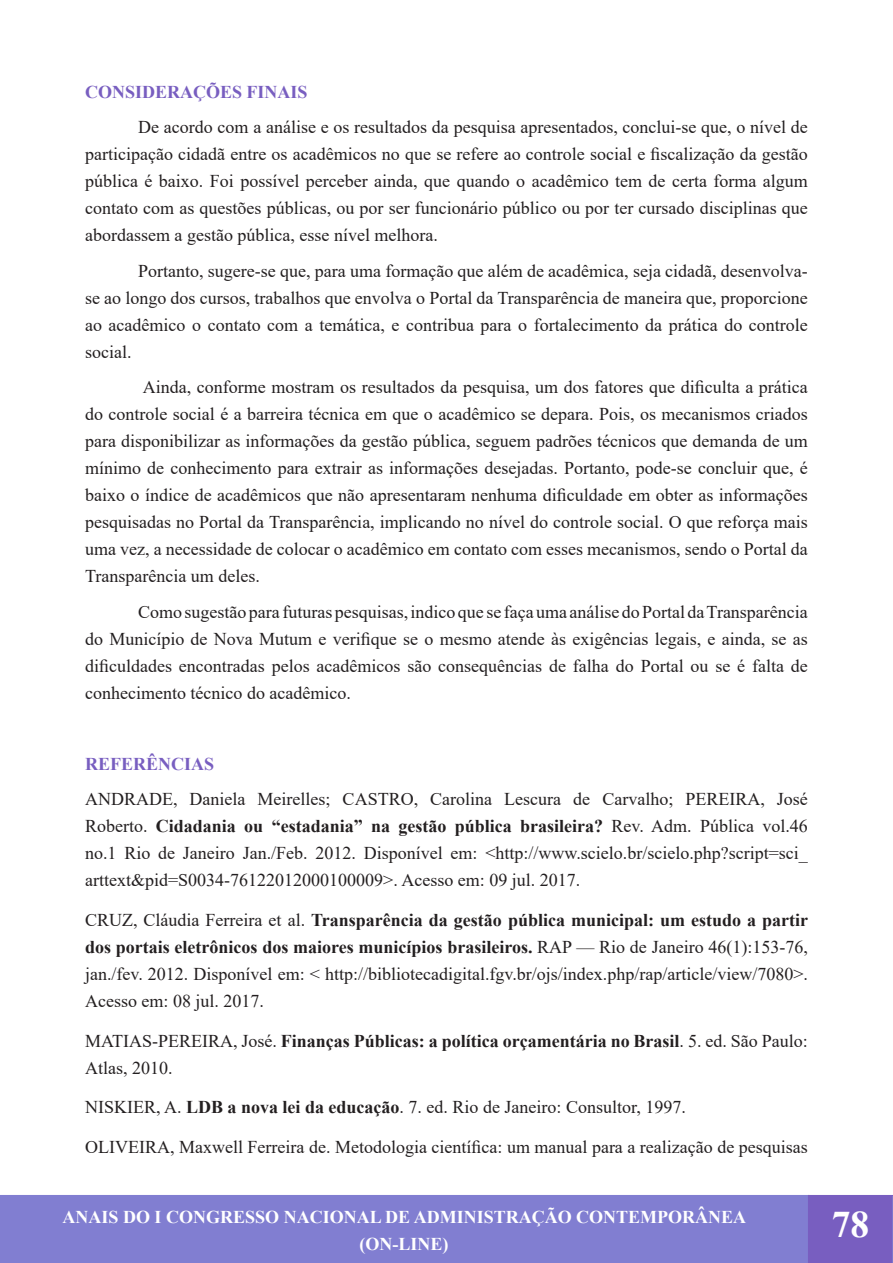
<style>
.page{position:relative;width:893px;height:1263px;background:#fff}
.page>*{position:absolute;margin:0;border:0;box-sizing:border-box;transform-origin:0 0}
.t1{font:700 37.5px "Times New Roman";color:#fff}
.t2{font:18px/27px "Times New Roman";color:#231f20;text-align:justify}
.t3{font:700 18px/27px "Times New Roman";color:#fff;text-align:center}
.t4{font:700 18px "Times New Roman";color:#785ec0}
.s1{font-weight:700}
</style>
<div class="page">
<div style="left:0;top:1195px;width:808px;height:68px;background:#817ed1"></div>
<div style="left:809px;top:1196px;width:83px;height:66px;background:#785ec0"></div>
<div style="left:808px;top:1195px;width:85px;height:68px;border:2px solid #785ec0"></div>
<div style="left:29px;top:1195px;width:750px;height:68px;background:#817ed1"></div>
<svg style="left:892px;top:1196px;width:1px;height:67px"></svg>
<p class="t4" style="left:85px;top:79px;width:224px">CONSIDERAÇÕES FINAIS</p>
<p class="t2" style="left:85px;top:113px;width:724px;text-indent:53px">De acordo com a análise e os resultados da pesquisa apresentados, conclui-se que, o nível de participação cidadã entre os acadêmicos no que se refere ao controle social e fiscalização da gestão pública é baixo. Foi possível perceber ainda, que quando o acadêmico tem de certa forma algum contato com as questões públicas, ou por ser funcionário público ou por ter cursado disciplinas que abordassem a gestão pública, esse nível melhora.</p>
<p class="t2" style="left:85px;top:256px;width:724px;text-indent:53px">Portanto, sugere-se que, para uma formação que além de acadêmica, seja cidadã, desenvolva&shy;se ao longo dos cursos, trabalhos que envolva o Portal da Transparência de maneira que, proporcione ao acadêmico o contato com a temática, e contribua para o fortalecimento da prática do controle social.</p>
<p class="t2" style="left:85px;top:373px;width:724px;text-indent:58px">Ainda, conforme mostram os resultados da pesquisa, um dos fatores que dificulta a prática do controle social é a barreira técnica em que o acadêmico se depara. Pois, os mecanismos criados para disponibilizar as informações da gestão pública, seguem padrões técnicos que demanda de um mínimo de conhecimento para extrair as informações desejadas. Portanto, pode-se concluir que, é baixo o índice de acadêmicos que não apresentaram nenhuma dificuldade em obter as informações pesquisadas no Portal da Transparência, implicando no nível do controle social. O que reforça mais uma vez, a necessidade de colocar o acadêmico em contato com esses mecanismos, sendo o Portal da Transparência um deles.</p>
<p class="t2" style="left:85px;top:597px;width:724px;text-indent:53px">Como sugestão para futuras pesquisas, indico que se faça uma análise do Portal da Transparência do Município de Nova Mutum e verifique se o mesmo atende às exigências legais, e ainda, se as dificuldades encontradas pelos acadêmicos são consequências de falha do Portal ou se é falta de conhecimento técnico do acadêmico.</p>
<p class="t4" style="left:85px;top:751px;width:131px">REFERÊNCIAS</p>
<p class="t2" style="left:85px;top:785px;width:724px">ANDRADE, Daniela Meirelles; CASTRO, Carolina Lescura de Carvalho; PEREIRA, José Roberto. <span class="s1">Cidadania ou “estadania” na gestão pública brasileira?</span> Rev. Adm. Pública vol.46 no.1 Rio de Janeiro Jan./Feb. 2012. Disponível em: &lt;http://www.scielo.br/scielo.php?script=sci_ arttext&amp;pid=S0034-76122012000100009&gt;. Acesso em: 09 jul. 2017.</p>
<p class="t2" style="left:85px;top:906px;width:725px">CRUZ, Cláudia Ferreira et al. <span class="s1">Transparência da gestão pública municipal: um estudo a partir dos portais eletrônicos dos maiores municípios brasileiros.</span> RAP — Rio de Janeiro 46(1):153-76, jan./fev. 2012. Disponível em: &lt; http://bibliotecadigital.fgv.br/ojs/index.php/rap/article/view/7080&gt;.<br>Acesso em: 08 jul. 2017.</p>
<p class="t2" style="left:85px;top:1026px;width:724px">MATIAS-PEREIRA, José. <span class="s1">Finanças Públicas: a política orçamentária no Brasil</span>. 5. ed. São Paulo:<br>Atlas, 2010.</p>
<p class="t2" style="left:85px;top:1093px;width:602px">NISKIER, A. <span class="s1">LDB a nova lei da educação</span>. 7. ed. Rio de Janeiro: Consultor, 1997.</p>
<p class="t2" style="left:85px;top:1133px;width:724px">OLIVEIRA, Maxwell Ferreira de. Metodologia científica: um manual para a realização de pesquisas</p>
<p class="t3" style="left:63px;top:1202px;width:685px">ANAIS DO I CONGRESSO NACIONAL DE ADMINISTRAÇÃO CONTEMPORÂNEA (ON-LINE)</p>
<h1 class="t1" style="left:832px;top:1197px;width:39px">78</h1>
</div>
